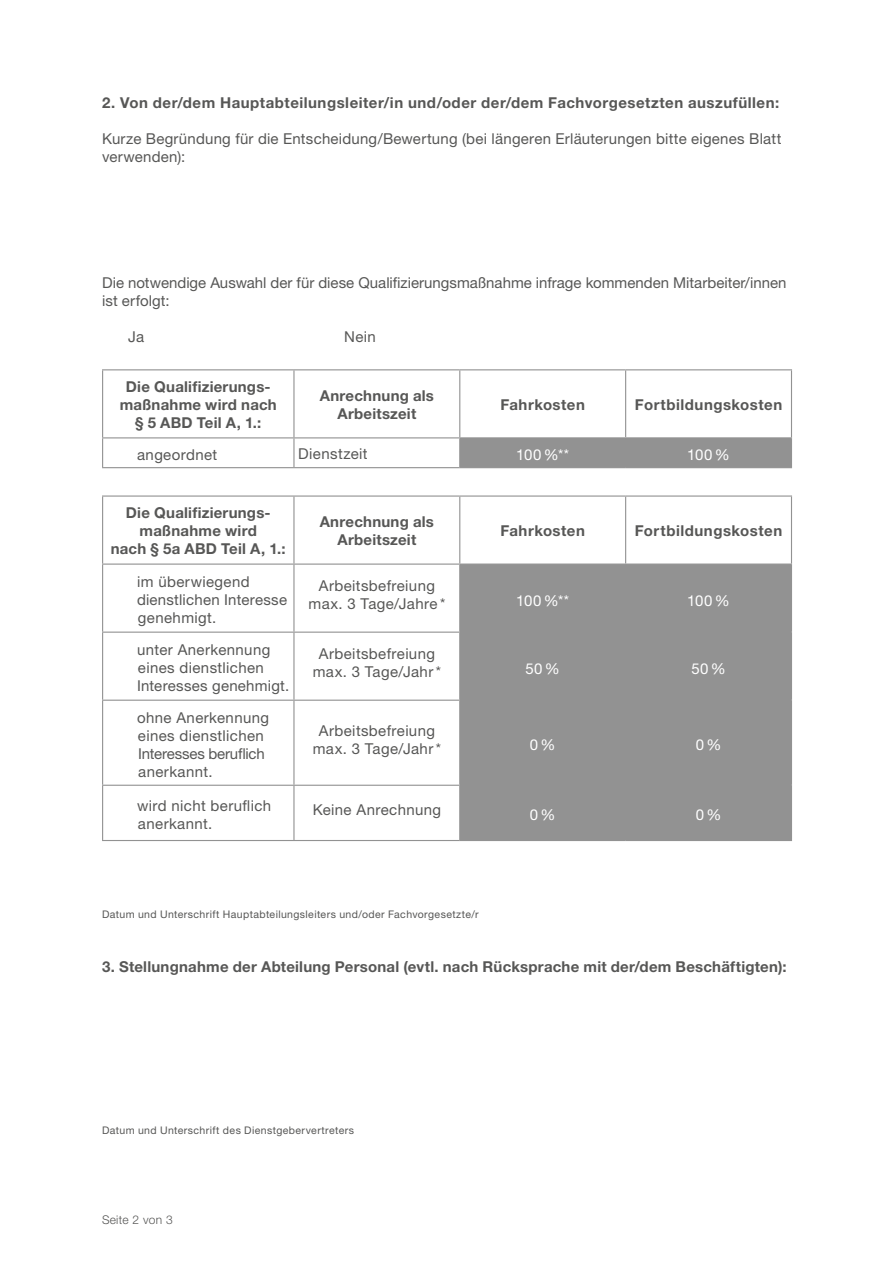
<style>
.page{position:relative;width:893px;height:1263px;background:#fff}
.page>*{position:absolute;margin:0;border:0;box-sizing:border-box;transform-origin:0 0}
.t1{font:15px/18px "Helvetica Neue LT";letter-spacing:.02em;color:#575756}
.t2{font:700 15px/18px "Helvetica Neue LT";letter-spacing:.015em;color:#575756;text-align:center}
.t3{font:700 15px "Helvetica Neue LT";letter-spacing:.035em;color:#575756}
.t4{font:15px/18px "Helvetica Neue LT";color:#575756}
.t5{font:15px "Helvetica Neue LT";letter-spacing:.02em;color:#fff}
.t6{font:300 12px "Helvetica Neue LT";letter-spacing:.02em;color:#575756}
.t7{font:10.5px "Helvetica Neue LT";letter-spacing:.04em;color:#575756}
</style>
<div class="page">
<hr style="left:102px;top:369px;width:192px;height:1px;background:#929292">
<hr style="left:102px;top:370px;width:1px;height:67px;background:#929292">
<hr style="left:294px;top:369px;width:166px;height:1px;background:#929292">
<hr style="left:293px;top:370px;width:2px;height:67px;background:#929292">
<hr style="left:460px;top:369px;width:166px;height:1px;background:#929292">
<hr style="left:459px;top:370px;width:1px;height:67px;background:#929292">
<hr style="left:626px;top:369px;width:166px;height:1px;background:#929292">
<hr style="left:625px;top:370px;width:1px;height:67px;background:#929292">
<hr style="left:791px;top:370px;width:1px;height:67px;background:#929292">
<hr style="left:102px;top:437px;width:192px;height:1px;background:#929292">
<svg style="left:102px;top:438px;width:1px;height:29px"></svg>
<hr style="left:294px;top:437px;width:166px;height:1px;background:#929292">
<hr style="left:293px;top:438px;width:2px;height:29px;background:#929292">
<hr style="left:460px;top:437px;width:166px;height:1px;background:#929292">
<hr style="left:626px;top:437px;width:166px;height:1px;background:#929292">
<div style="left:459px;top:438px;width:333px;height:29px;background:#929292"></div>
<hr style="left:102px;top:467px;width:192px;height:1px;background:#929292">
<hr style="left:294px;top:467px;width:166px;height:1px;background:#929292">
<hr style="left:460px;top:467px;width:166px;height:1px;background:#929292">
<hr style="left:626px;top:467px;width:166px;height:1px;background:#929292">
<div style="left:460px;top:565px;width:331px;height:275px;background:#929292"></div>
<hr style="left:102px;top:495px;width:192px;height:2px;background:#929292">
<hr style="left:102px;top:497px;width:1px;height:66px;background:#929292">
<hr style="left:294px;top:495px;width:166px;height:2px;background:#929292">
<hr style="left:293px;top:497px;width:2px;height:66px;background:#929292">
<hr style="left:460px;top:495px;width:166px;height:2px;background:#929292">
<hr style="left:459px;top:497px;width:1px;height:66px;background:#929292">
<hr style="left:626px;top:495px;width:166px;height:2px;background:#929292">
<hr style="left:625px;top:497px;width:1px;height:66px;background:#929292">
<hr style="left:791px;top:497px;width:1px;height:66px;background:#929292">
<hr style="left:102px;top:563px;width:192px;height:2px;background:#929292">
<hr style="left:102px;top:565px;width:1px;height:67px;background:#929292">
<hr style="left:294px;top:563px;width:166px;height:2px;background:#929292">
<hr style="left:293px;top:565px;width:2px;height:67px;background:#929292">
<hr style="left:460px;top:563px;width:166px;height:2px;background:#929292">
<hr style="left:459px;top:565px;width:1px;height:67px;background:#929292">
<hr style="left:626px;top:563px;width:166px;height:2px;background:#929292">
<hr style="left:625px;top:565px;width:1px;height:67px;background:#929292">
<hr style="left:791px;top:565px;width:1px;height:67px;background:#929292">
<hr style="left:102px;top:632px;width:192px;height:1px;background:#929292">
<hr style="left:102px;top:633px;width:1px;height:67px;background:#929292">
<hr style="left:294px;top:632px;width:166px;height:1px;background:#929292">
<hr style="left:293px;top:633px;width:2px;height:67px;background:#929292">
<hr style="left:460px;top:632px;width:166px;height:1px;background:#929292">
<hr style="left:459px;top:633px;width:1px;height:67px;background:#929292">
<hr style="left:626px;top:632px;width:166px;height:1px;background:#929292">
<hr style="left:625px;top:633px;width:1px;height:67px;background:#929292">
<hr style="left:791px;top:633px;width:1px;height:67px;background:#929292">
<hr style="left:102px;top:700px;width:192px;height:1px;background:#929292">
<hr style="left:102px;top:701px;width:1px;height:84px;background:#929292">
<hr style="left:294px;top:700px;width:166px;height:1px;background:#929292">
<hr style="left:293px;top:701px;width:2px;height:84px;background:#929292">
<hr style="left:460px;top:700px;width:166px;height:1px;background:#929292">
<hr style="left:459px;top:701px;width:1px;height:84px;background:#929292">
<hr style="left:626px;top:700px;width:166px;height:1px;background:#929292">
<hr style="left:625px;top:701px;width:1px;height:84px;background:#929292">
<hr style="left:791px;top:701px;width:1px;height:84px;background:#929292">
<hr style="left:102px;top:785px;width:192px;height:1px;background:#929292">
<hr style="left:102px;top:786px;width:1px;height:54px;background:#929292">
<hr style="left:294px;top:785px;width:166px;height:1px;background:#929292">
<hr style="left:293px;top:786px;width:2px;height:54px;background:#929292">
<hr style="left:460px;top:785px;width:166px;height:1px;background:#929292">
<hr style="left:459px;top:786px;width:1px;height:54px;background:#929292">
<hr style="left:626px;top:785px;width:166px;height:1px;background:#929292">
<hr style="left:625px;top:786px;width:1px;height:54px;background:#929292">
<hr style="left:791px;top:786px;width:1px;height:54px;background:#929292">
<hr style="left:102px;top:840px;width:192px;height:1px;background:#929292">
<hr style="left:294px;top:840px;width:166px;height:1px;background:#929292">
<hr style="left:460px;top:840px;width:166px;height:1px;background:#929292">
<hr style="left:626px;top:840px;width:166px;height:1px;background:#929292">
<p class="t3" style="left:102px;top:93px;width:679px">2. Von der/dem Hauptabteilungsleiter/in und/oder der/dem Fachvorgesetzten auszufüllen:</p>
<p class="t1" style="left:102px;top:129px;width:681px">Kurze Begründung für die Entscheidung/Bewertung (bei längeren Erläuterungen bitte eigenes Blatt verwenden):</p>
<p class="t4" style="left:102px;top:273px;width:686px">Die notwendige Auswahl der für diese Qualifizierungsmaßnahme infrage kommenden Mitarbeiter/innen ist erfolgt:</p>
<p class="t1" style="left:128px;top:327px;width:18px">Ja</p>
<p class="t1" style="left:344px;top:327px;width:33px">Nein</p>
<p class="t2" style="left:120px;top:377px;width:159px">Die Qualifizierungs&shy;maßnahme wird nach § 5 ABD Teil A, 1.:</p>
<p class="t2" style="left:320px;top:386px;width:116px">Anrechnung als<br>Arbeitszeit</p>
<p class="t2" style="left:500px;top:395px;width:86px">Fahrkosten</p>
<p class="t3" style="left:635px;top:395px;width:149px">Fortbildungskosten</p>
<p class="t1" style="left:137px;top:445px;width:82px">angeordnet</p>
<p class="t1" style="left:298px;top:445px;width:71px">Dienstzeit</p>
<p class="t5" style="left:516px;top:446px;width:54px">100%**</p>
<p class="t5" style="left:687px;top:446px;width:44px">100%</p>
<p class="t2" style="left:111px;top:503px;width:176px">Die Qualifizierungs&shy;maßnahme wird<br>nach § 5a ABD Teil A, 1.:</p>
<p class="t2" style="left:320px;top:512px;width:116px">Anrechnung als<br>Arbeitszeit</p>
<p class="t2" style="left:500px;top:521px;width:86px">Fahrkosten</p>
<p class="t3" style="left:635px;top:521px;width:149px">Fortbildungskosten</p>
<p class="t1" style="left:137px;top:572px;width:152px">im überwiegend dienstlichen Interesse genehmigt.</p>
<p class="t1" style="left:308px;top:577px;width:138px;text-align:center">Arbeitsbefreiung max. 3 Tage/Jahre *</p>
<p class="t5" style="left:516px;top:591px;width:54px">100%**</p>
<p class="t5" style="left:687px;top:591px;width:44px">100%</p>
<p class="t1" style="left:137px;top:640px;width:154px">unter Anerkennung eines dienstlichen<br>Interesses genehmigt.</p>
<p class="t1" style="left:313px;top:645px;width:130px;text-align:center">Arbeitsbefreiung max. 3 Tage/Jahr*</p>
<p class="t1" style="left:137px;top:708px;width:133px">ohne Anerkennung eines dienstlichen<br>Interesses beruflich anerkannt.</p>
<p class="t1" style="left:313px;top:721px;width:130px;text-align:center">Arbeitsbefreiung max. 3 Tage/Jahr*</p>
<p class="t5" style="left:525px;top:659px;width:36px">50%</p>
<p class="t5" style="left:691px;top:659px;width:36px">50%</p>
<p class="t5" style="left:530px;top:736px;width:27px">0%</p>
<p class="t5" style="left:696px;top:736px;width:27px">0%</p>
<p class="t1" style="left:137px;top:796px;width:135px">wird nicht beruflich anerkannt.</p>
<p class="t1" style="left:313px;top:800px;width:130px">Keine Anrechnung</p>
<p class="t5" style="left:530px;top:806px;width:27px">0%</p>
<p class="t5" style="left:696px;top:806px;width:27px">0%</p>
<p class="t7" style="left:102px;top:908px;width:378px">Datum und Unterschrift Hauptabteilungsleiters und/oder Fachvorgesetzte/r</p>
<p class="t2" style="left:102px;top:957px;width:686px">3. Stellungnahme der Abteilung Personal (evtl. nach Rücksprache mit der/dem Beschäftigten):</p>
<p class="t7" style="left:102px;top:1124px;width:254px">Datum und Unterschrift des Dienstgebervertreters</p>
<p class="t6" style="left:102px;top:1212px;width:72px">Seite 2 von 3</p>
</div>
